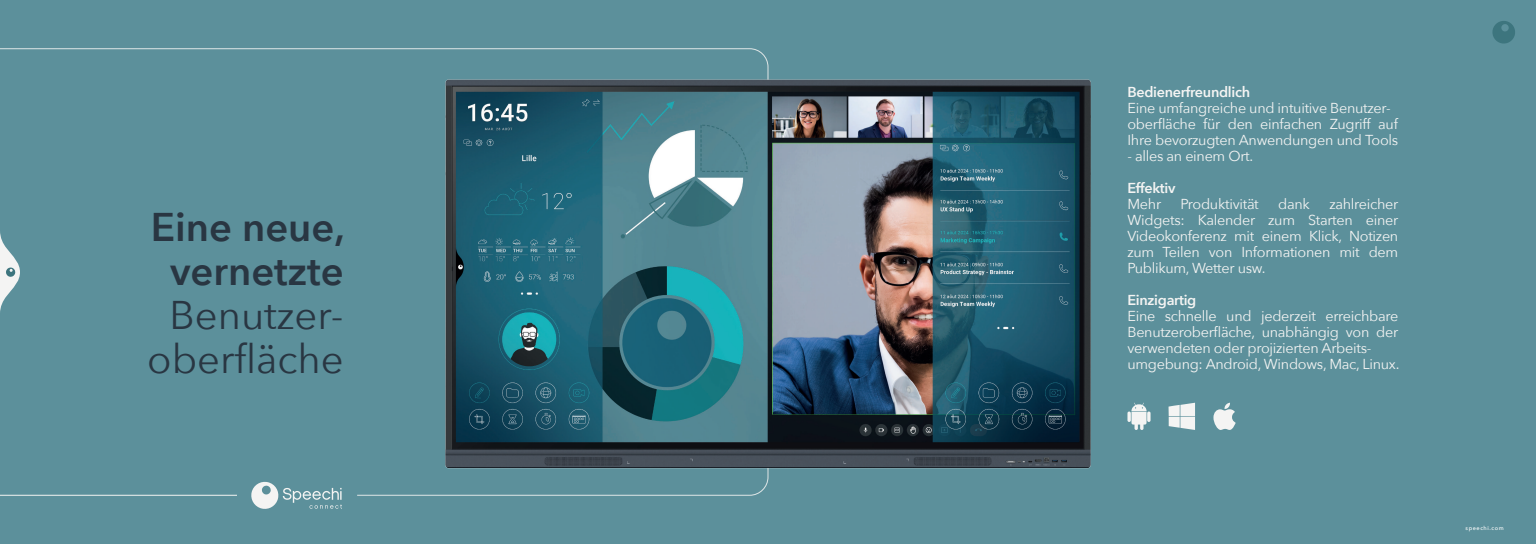
<style>
.page{position:relative;width:1536px;height:544px;background:#5c909b}
.page>*{position:absolute;margin:0;border:0;box-sizing:border-box;transform-origin:0 0}
.t1{font:40px/44px "Avenir Next";color:#293642;text-align:center}
.t2{font:600 40px/44px "Avenir Next";color:#293642;text-align:center}
.t3{font:14.4px/16px "Avenir Next";letter-spacing:-.02em;color:#f4f4f3}
.t4{font:600 14.4px "Avenir Next";letter-spacing:-.02em;color:#f4f4f3}
.t5{font:500 5.6px "Avenir Next";letter-spacing:.1em;color:#fff}
</style>
<div class="page">
<svg style="left:0;top:48px;width:769px;height:448px"></svg>
<img style="left:439px;top:72px;width:652px;height:400px">
<svg style="left:1213px;top:403px;width:23px;height:27px"></svg>
<svg style="left:1169px;top:403px;width:26px;height:27px"></svg>
<svg style="left:1127px;top:403px;width:24px;height:27px"></svg>
<svg style="left:1492px;top:21px;width:23px;height:23px"></svg>
<svg style="left:250px;top:481px;width:92px;height:28px"></svg>
<h1 class="t2" style="left:151px;top:204px;width:196px">Eine neue, vernetzte</h1>
<h1 class="t1" style="left:147px;top:291px;width:198px">Benutzer&shy;oberfläche</h1>
<p class="t4" style="left:1127px;top:80px;width:124px">Bedienerfreundlich</p>
<p class="t3" style="left:1127px;top:100px;width:272px">Eine umfangreiche und intuitive Benutzer&shy;oberfläche für den einfachen Zugriff auf<br>Ihre bevorzugten Anwendungen und Tools</p>
<p class="t3" style="left:1127px;top:148px;width:127px">- alles an einem Ort.</p>
<p class="t4" style="left:1127px;top:176px;width:50px">Effektiv</p>
<p class="t3" style="left:1127px;top:196px;width:35px">Mehr</p>
<p class="t3" style="left:1181px;top:196px;width:80px">Produktivität</p>
<p class="t3" style="left:1278px;top:196px;width:33px">dank</p>
<p class="t3" style="left:1127px;top:196px;width:272px;text-align:justify;text-indent:202px">zahlreicher Widgets: Kalender zum Starten einer Videokonferenz mit einem Klick, Notizen zum Teilen von Informationen mit dem Publikum, Wetter usw.</p>
<p class="t4" style="left:1127px;top:288px;width:70px">Einzigartig</p>
<p class="t3" style="left:1127px;top:308px;width:273px">Eine schnelle und jederzeit erreichbare Benutzeroberfläche, unabhängig von der verwendeten oder projizierten Arbeits&shy;umgebung: Android, Windows, Mac, Linux.</p>
<p class="t5" style="left:1466px;top:523px;width:40px">speechi.com</p>
</div>
